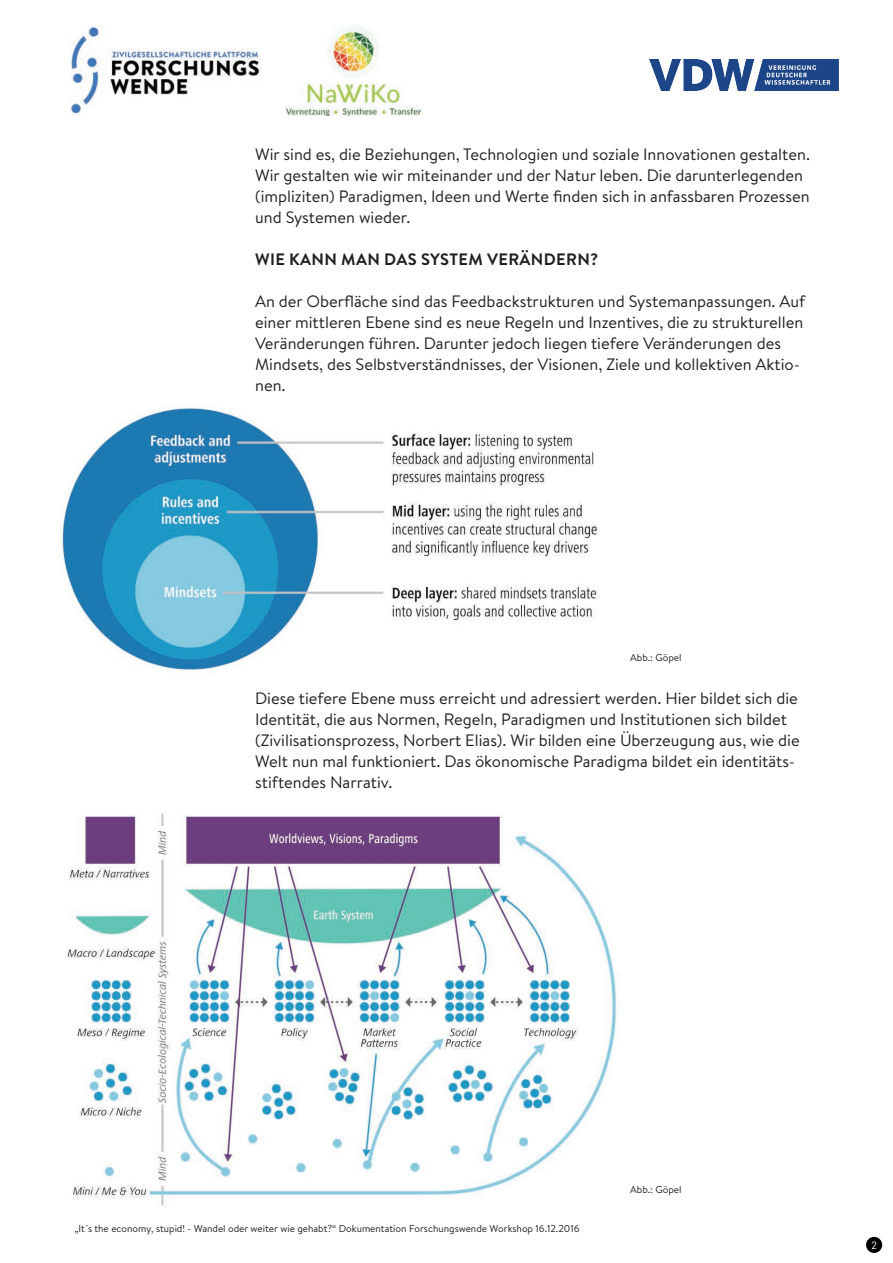
<style>
.page{position:relative;width:893px;height:1263px;background:#fff}
.page>*{position:absolute;margin:0;border:0;box-sizing:border-box;transform-origin:0 0}
.t1{font:16.5px/21px "Brandon Text";color:#231f20}
.t2{font:700 16.5px "Brandon Text";letter-spacing:.02em;color:#231f20}
.t3{font:10.5px "DIN Round Pro";color:#fff}
.t4{font:10.05px "Brandon Text";color:#231f20}
</style>
<div class="page">
<img style="left:61px;top:408px;width:538px;height:263px">
<img style="left:71px;top:25px;width:189px;height:90px">
<img style="left:649px;top:60px;width:190px;height:31px">
<img style="left:286px;top:26px;width:135px;height:90px">
<img style="left:65px;top:813px;width:553px;height:393px">
<div style="left:866px;top:1237px;width:16px;height:16px;background:#000;border-radius:50%"></div>
<p class="t1" style="left:255px;top:144px;width:556px">Wir sind es, die Beziehungen, Technologien und soziale Innovationen gestalten.<br>Wir gestalten wie wir miteinander und der Natur leben. Die darunterlegenden (impliziten) Paradigmen, Ideen und Werte finden sich in anfassbaren Prozessen und Systemen wieder.</p>
<p class="t2" style="left:255px;top:248px;width:345px">WIE KANN MAN DAS SYSTEM VERÄND ERN?</p>
<p class="t1" style="left:255px;top:291px;width:552px">An der Oberfläche sind das Feedbackstrukturen und Systemanpassungen. Auf einer mittleren Ebene sind es neue Regeln und Inzentives, die zu strukturellen Veränderungen führen. Darunter jedoch liegen tiefere Veränderungen des Mindsets, des Selbstverständnisses, der Visionen, Ziele und kollektiven Aktio&shy;nen.</p>
<p class="t4" style="left:630px;top:651px;width:53px">Abb.: Göpel</p>
<p class="t1" style="left:255px;top:687px;width:546px">Diese tiefere Ebene muss erreicht und adressiert werden. Hier bildet sich die Identität, die aus Normen, Regeln, Paradigmen und Institutionen sich bildet (Zivilisationsprozess, Norbert Elias). Wir bilden eine Überzeugung aus, wie die Welt nun mal funktioniert. Das ökonomische Paradigma bildet ein identitäts&shy;stiftendes Narrativ.</p>
<p class="t4" style="left:74px;top:1221px;width:507px">„It´s the economy, stupid! - Wandel oder weiter wie gehabt?“ Dokumentation Forschungswende Workshop 16.12.2016</p>
<p class="t4" style="left:630px;top:1183px;width:53px">Abb.: Göpel</p>
<p class="t3" style="left:871px;top:1238px;width:7px">2</p>
</div>
